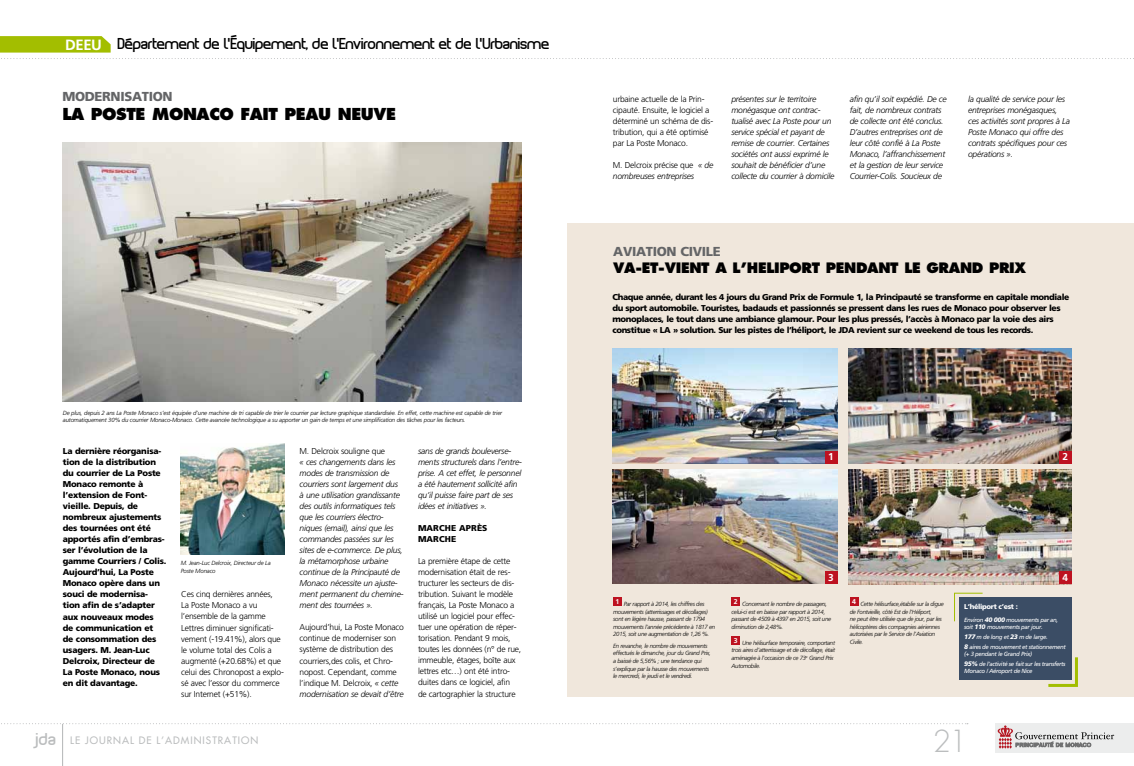
<style>
.page{position:relative;width:1134px;height:766px;background:#fff}
.page>*{position:absolute;margin:0;border:0;box-sizing:border-box;transform-origin:0 0}
.t1{font:300 29.6px "Futura";color:#bbbdbe}
.t2{font:800 16px "Futura";color:#000}
.t3{font:15px "Planet Estyle";letter-spacing:-.035em;color:#000}
.t4{font:800 14px "Futura";letter-spacing:-.025em;color:#000}
.t5{font:900 13px "Frutiger";letter-spacing:-.025em;color:#646567}
.t6{font:10px "Futura";letter-spacing:.1em;color:#bbbdbe}
.t7{font:700 10px "Frutiger";color:#fff}
.t8{font:italic 300 8.5px/11px "Frutiger";letter-spacing:-.025em;color:#000}
.t9{font:300 8.5px/11px "Frutiger";letter-spacing:-.025em;color:#000}
.t10{font:900 8.5px/11px "Frutiger";letter-spacing:-.025em;color:#000}
.t11{font:900 8.5px/11px "Frutiger";letter-spacing:-.045em;color:#000}
.t12{font:900 7px "Frutiger";letter-spacing:-.045em;color:#fff}
.t13{font:italic 300 6px/7.5px "Frutiger";letter-spacing:-.045em;color:#000}
.t14{font:italic 300 6px/7.5px "Frutiger";letter-spacing:-.025em;color:#000}
.t15{font:italic 6px/9.8px "Frutiger";letter-spacing:-.055em;color:#fff}
.s1{font-family:"Frutiger";font-weight:700;font-size:14.9px;color:#fff}
.s2{font-style:italic}
.s3{font-style:normal}
.s4{font-weight:900;font-size:6.5px}
.s5{font-family:"Planet Estyle";font-size:16.2px}
</style>
<div class="page">
<hr style="left:62px;top:723px;width:1px;height:42px;background:#b3b5b6">
<svg style="left:1px;top:723px;width:967px;height:1px"></svg>
<div style="left:995px;top:723px;width:139px;height:30px;background:#eceded"></div>
<svg style="left:998px;top:725px;width:116px;height:23px"></svg>
<svg style="left:0;top:36px;width:1134px;height:23px"></svg>
<img style="left:181px;top:443px;width:104px;height:111px">
<img style="left:62px;top:143px;width:460px;height:258px">
<div style="left:567px;top:223px;width:567px;height:473px;background:#f0e7dc"></div>
<div style="left:613px;top:597px;width:9px;height:9px;background:#bd1220"></div>
<div style="left:731px;top:597px;width:9px;height:9px;background:#bd1220"></div>
<div style="left:731px;top:636px;width:9px;height:8px;background:#bd1220"></div>
<div style="left:850px;top:597px;width:8px;height:9px;background:#bd1220"></div>
<img style="left:613px;top:349px;width:224px;height:114px">
<img style="left:849px;top:349px;width:222px;height:114px">
<img style="left:849px;top:469px;width:222px;height:115px">
<img style="left:613px;top:469px;width:224px;height:114px">
<div style="left:959px;top:597px;width:112px;height:83px;background:#3b4d65"></div>
<svg style="left:954px;top:592px;width:29px;height:30px"></svg>
<svg style="left:1048px;top:654px;width:30px;height:33px"></svg>
<div style="left:825px;top:571px;width:12px;height:13px;background:#bd1220"></div>
<div style="left:1059px;top:571px;width:13px;height:13px;background:#bd1220"></div>
<div style="left:825px;top:451px;width:12px;height:12px;background:#bd1220"></div>
<div style="left:1059px;top:451px;width:13px;height:12px;background:#bd1220"></div>
<h3 class="t3" style="left:65px;top:34px;width:486px"><span class="s1">DEEU</span> Département de l’Équipement, de l’Environnement et de l’Urbanisme</h3>
<h3 class="t5" style="left:62px;top:89px;width:112px">MODERNISATION</h3>
<h2 class="t2" style="left:62px;top:104px;width:105px">LA POSTEMONACO</h2>
<h2 class="t2" style="left:240px;top:104px;width:11px">FAIT</h2>
<h2 class="t2" style="left:285px;top:104px;width:13px">PEAU</h2>
<h2 class="t2" style="left:338px;top:104px;width:13px">NEU</h2>
<h2 class="t2" style="left:374px;top:104px;width:22px">VE</h2>
<p class="t14" style="left:63px;top:409px;width:441px">De plus, depuis 2 ans La Poste Monaco s’est équipée d’une machine de tri capable de trier le courrier par lecture graphique standardisée. En effet, cette machine est capable de trier automatiquement 30% du courrier Monaco-Monaco. Cette avancée technologique a su apporter un gain de temps et une simplification des tâches pour les facteurs.</p>
<p class="t10" style="left:63px;top:446px;width:105px">La dernière réorganisa&shy;tion de la distribution du courrier de La Poste<br>Monaco remonte à l’extension de Font&shy;vieille. Depuis, de nombreux ajustements des tournées ont été apportés afin d’embras&shy;ser l’évolution de la gamme Courriers / Colis.<br>Aujourd’hui, La Poste<br>Monaco opère dans un souci de modernisa&shy;tion afin de s’adapter aux nouveaux modes de communication et<br>de consommation des usagers. M. Jean-Luc<br>Delcroix, Directeur de<br>La Poste Monaco, nous en dit davantage.</p>
<p class="t14" style="left:181px;top:559px;width:92px">M. Jean-Luc Delcroix, Directeur de La<br>Poste Monaco</p>
<p class="t9" style="left:181px;top:589px;width:104px">Ces cinq dernières années,<br>La Poste Monaco a vu l’ensemble de la gamme<br>Lettres diminuer significati&shy;vement (-19.41%), alors que le volume total des Colis a augmenté (+20.68%) et que celui des Chronopost a explo&shy;sé avec l’essor du commerce sur Internet (+51%).</p>
<p class="t9" style="left:300px;top:446px;width:87px">M. Delcroix souligne que</p>
<p class="t8" style="left:300px;top:457px;width:106px">« ces changements dans les modes de transmission de courriers sont largement dus à une utilisation grandissante des outils informatiques tels que les courriers électro&shy;niques (email), ainsi que les commandes passées sur les sites de e-commerce. De plus, la métamorphose urbaine continue de la Principauté de<br>Monaco nécessite un ajuste&shy;ment permanent du chemine&shy;ment des tournées ».</p>
<p class="t9" style="left:300px;top:622px;width:106px">Aujourd’hui, La Poste Monaco continue de moderniser son système de distribution des courriers,des colis, et Chro&shy;nopost. Cependant, comme l’indique M. Delcroix, <span class="s2">« cette modernisation se devait d’être</span></p>
<p class="t8" style="left:418px;top:446px;width:105px">sans de grands bouleverse&shy;ments structurels dans l’entre&shy;prise. A cet effet, le personnel a été hautement sollicité afin qu’il puisse faire part de ses idées et initiatives ».</p>
<p class="t10" style="left:418px;top:522px;width:16px">Marche</p>
<p class="t10" style="left:459px;top:522px;width:7px">apr</p>
<p class="t10" style="left:477px;top:522px;width:11px">ès</p>
<p class="t10" style="left:418px;top:533px;width:8px">marche</p>
<p class="t9" style="left:418px;top:556px;width:105px">La première étape de cette modernisation était de res&shy;tructurer les secteurs de dis&shy;tribution. Suivant le modèle français, La Poste Monaco a utilisé un logiciel pour effec&shy;tuer une opération de réper&shy;torisation. Pendant 9 mois, toutes les données (n° de rue, immeuble, étages, boîte aux lettres etc…) ont été intro&shy;duites dans ce logiciel, afin<br>de cartographier la structure</p>
<p class="t9" style="left:613px;top:94px;width:102px">urbaine actuelle de la Prin&shy;cipauté. Ensuite, le logiciel a déterminé un schéma de dis&shy;tribution, qui a été optimisé par La Poste Monaco.</p>
<p class="t8" style="left:613px;top:160px;width:102px"><span class="s3">M. Delcroix précise que</span> « de nombreuses entreprises</p>
<p class="t8" style="left:731px;top:94px;width:105px">présentes sur le territoire monégasque ont contrac&shy;tualisé avec La Poste pour un service spécial et payant de remise de courrier. Certaines sociétés ont aussi exprimé le souhait de bénéficier d’une collecte du courrier à domicile</p>
<p class="t8" style="left:850px;top:94px;width:99px">afin qu’il soit expédié. De ce fait, de nombreux contrats de collecte ont été conclus.<br>D’autres entreprises ont de leur côté confié à La Poste<br>Monaco, l’affranchissement et la gestion de leur service<br>Courrier-Colis. Soucieux de</p>
<p class="t8" style="left:968px;top:94px;width:104px">la qualité de service pour les entreprises monégasques, ces activités sont propres à La<br>Poste Monaco qui offre des contrats spécifiques pour ces opérations ».</p>
<h3 class="t5" style="left:613px;top:243px;width:109px">AVIATION CIVILE</h3>
<h3 class="t4" style="left:613px;top:259px;width:72px">VA-ET-VIENT</h3>
<h3 class="t4" style="left:715px;top:259px;width:53px">A L’HELIPORT</h3>
<h3 class="t4" style="left:826px;top:259px;width:12px">PENDANT</h3>
<h3 class="t4" style="left:904px;top:259px;width:47px">LE GRAND</h3>
<h3 class="t4" style="left:989px;top:259px;width:39px">PRI X</h3>
<p class="t11" style="left:612px;top:292px;width:458px">Chaque année, durant les 4 jours du Grand Prix de Formule 1, la Principauté se transforme en capitale mondiale du sport automobile. Touristes, badauds et passionnés se pressent dans les rues de Monaco pour observer les monoplaces, le tout dans une ambiance glamour. Pour les plus pressés, l’accès à Monaco par la voie des airs constitue « LA » solution. Sur les pistes de l’héliport, le JDA revient sur ce weekend de tous les records.</p>
<p class="t7" style="left:828px;top:451px;width:7px">1</p>
<p class="t7" style="left:1063px;top:451px;width:7px">2</p>
<p class="t13" style="left:613px;top:600px;width:103px;text-indent:2px"><sup>1</sup> Par rapport à 2014, les chiffres des mouvements (atterrissages et décollages) sont en légère hausse, passant de 1794 mouvements l’année précédente à 1817 en 2015, soit une augmentation de 1,26 %.</p>
<p class="t13" style="left:613px;top:642px;width:99px">En revanche, le nombre de mouvements effectués le dimanche, jour du Grand Prix, a baissé de 5,56% ; une tendance qui s’explique par la hausse des mouvements le mercredi, le jeudi et le vendredi.</p>
<p class="t7" style="left:828px;top:571px;width:7px">3</p>
<p class="t7" style="left:1063px;top:571px;width:7px">4</p>
<p class="t13" style="left:731px;top:600px;width:101px;text-indent:2px"><sup>2</sup> Concernant le nombre de passagers, celui-ci est en baisse par rapport à 2014, passant de 4509 à 4397 en 2015, soit une diminution de 2,48%.</p>
<p class="t13" style="left:731px;top:639px;width:105px;text-indent:2px"><sup>3</sup> Une hélisurface temporaire, comportant trois aires d’atterrissage et de décollage, était aménagée à l’occasion de ce 73<sup>e</sup> Grand Prix Automobile.</p>
<p class="t13" style="left:850px;top:600px;width:95px;text-indent:2px"><sup>4</sup> Cette hélisurface,établie sur la digue de Fontvieille, côté Est de l’Héliport,<br>ne peut être utilisée que de jour, par les hélicoptères des compagnies aériennes autorisées par le Service de l’Aviation Civile.</p>
<p class="t12" style="left:964px;top:602px;width:55px">L’héliport c’est :</p>
<p class="t15" style="left:964px;top:616px;width:96px;line-height:7px">Environ <span class="s4">40 000</span> mouvements par an, soit <span class="s4">110</span> mouvements par jour.</p>
<p class="t15" style="left:964px;top:632px;width:103px"><span class="s4">177</span> m de long et <span class="s4">23</span> m de large.<br><span class="s4">8</span> aires de mouvement et stationnement</p>
<p class="t15" style="left:964px;top:648px;width:103px">(+ 3 pendant le Grand Prix)<br><span class="s4">95%</span> de l’activité se fait sur les transferts</p>
<p class="t15" style="left:964px;top:665px;width:70px">Monaco / Aéroport de Nice</p>
<p class="t6" style="left:34px;top:733px;width:226px"><span class="s5">jda</span> LE JOURNAL DE L’ADMINISTRATION</p>
<h1 class="t1" style="left:933px;top:722px;width:36px">21</h1>
</div>
